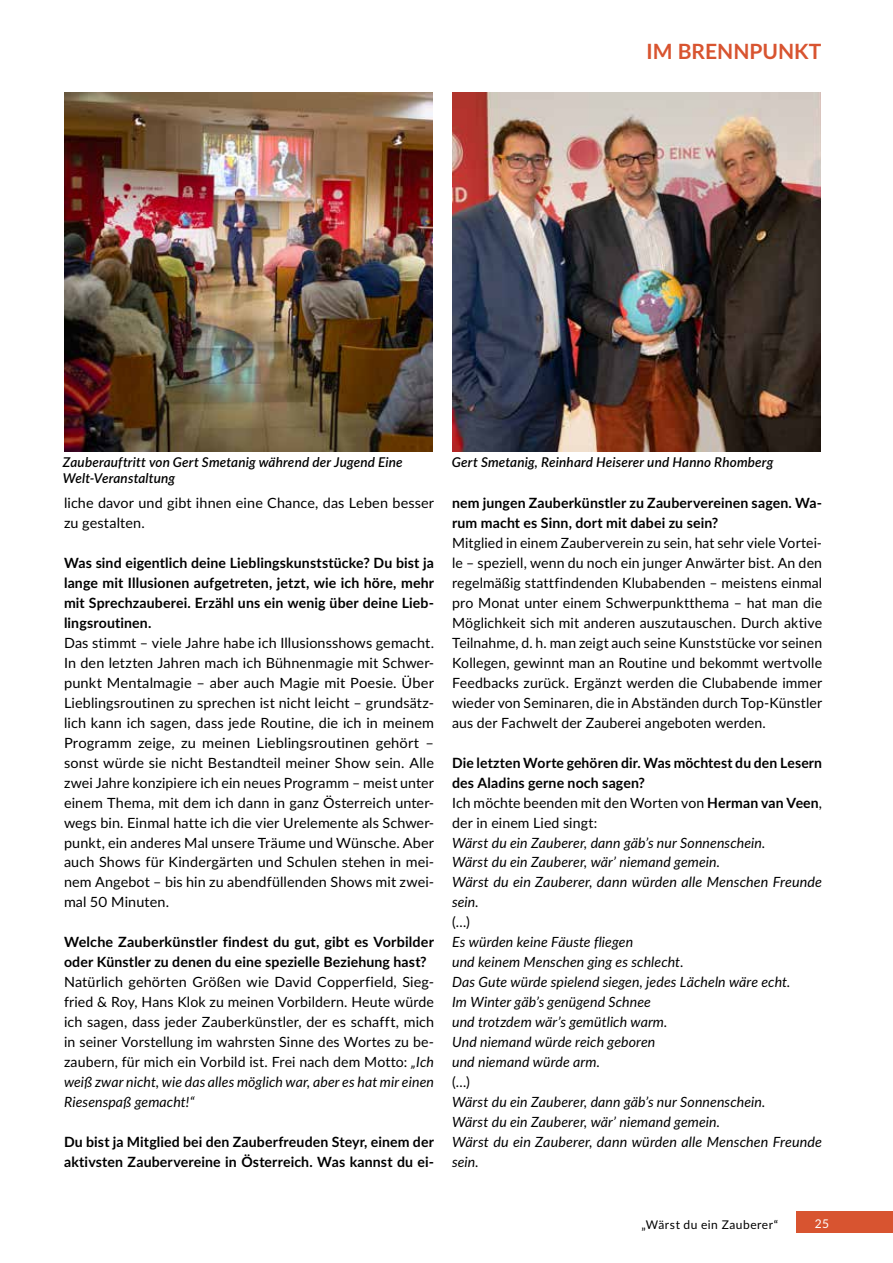
<style>
.page{position:relative;width:893px;height:1263px;background:#fff}
.page>*{position:absolute;margin:0;border:0;box-sizing:border-box;transform-origin:0 0}
.t1{font:700 21px "Lato";color:#d85430}
.t2{font:14.1px/20px "Lato";letter-spacing:.01em;color:#000;text-align:justify}
.t3{font:700 14.1px/20px "Lato";letter-spacing:.01em;color:#000}
.t4{font:italic 14.1px/20px "Lato";letter-spacing:.01em;color:#000}
.t5{font:italic 600 13.5px/16.2px "Lato";letter-spacing:.01em;color:#000}
.t6{font:12px "Lato";letter-spacing:.04em;color:#000}
.t7{font:12px "Lato";color:#fff}
.s1{font-style:italic}
.s2{font-weight:400}
</style>
<div class="page">
<div style="left:796px;top:1212px;width:97px;height:21px;background:#d85430"></div>
<img style="left:452px;top:93px;width:369px;height:358px">
<img style="left:64px;top:93px;width:369px;height:358px">
<h1 class="t1" style="left:647px;top:36px;width:176px">IM BRENNPUNKT</h1>
<p class="t5" style="left:63px;top:453px;width:341px">Zauberauftritt von Gert Smetanig während der Jugend Eine<br>Welt-Veranstaltung</p>
<p class="t5" style="left:452px;top:453px;width:323px">Gert Smetanig, Reinhard Heiserer und Hanno Rhomberg</p>
<p class="t2" style="left:64px;top:493px;width:372px">liche davor und gibt ihnen eine Chance, das Leben besser zu gestalten.</p>
<p class="t3" style="left:64px;top:552px;width:372px;text-align:justify">Was sind eigentlich deine Lieblingskunststücke? Du bist ja lange mit Illusionen aufgetreten, jetzt, wie ich höre, mehr mit Sprechzauberei. Erzähl uns ein wenig über deine Lieb&shy;lingsroutinen.</p>
<p class="t2" style="left:64px;top:632px;width:372px">Das stimmt – viele Jahre habe ich Illusionsshows gemacht.<br>In den letzten Jahren mach ich Bühnenmagie mit Schwer&shy;punkt Mentalmagie – aber auch Magie mit Poesie. Über Lieblingsroutinen zu sprechen ist nicht leicht – grundsätz&shy;lich kann ich sagen, dass jede Routine, die ich in meinem Programm zeige, zu meinen Lieblingsroutinen gehört – sonst würde sie nicht Bestandteil meiner Show sein. Alle zwei Jahre konzipiere ich ein neues Programm – meist unter einem Thema, mit dem ich dann in ganz Österreich unter&shy;wegs bin. Einmal hatte ich die vier Urelemente als Schwer&shy;punkt, ein anderes Mal unsere Träume und Wünsche. Aber auch Shows für Kindergärten und Schulen stehen in mei&shy;nem Angebot – bis hin zu abendfüllenden Shows mit zwei&shy;mal 50 Minuten.</p>
<p class="t3" style="left:64px;top:931px;width:372px">Welche Zauberkünstler findest du gut, gibt es Vorbilder oder Künstler zu denen du eine spezielle Beziehung hast?</p>
<p class="t2" style="left:64px;top:971px;width:372px">Natürlich gehörten Größen wie David Copperfield, Sieg&shy;fried &amp; Roy, Hans Klok zu meinen Vorbildern. Heute würde ich sagen, dass jeder Zauberkünstler, der es schafft, mich in seiner Vorstellung im wahrsten Sinne des Wortes zu be&shy;zaubern, für mich ein Vorbild ist. Frei nach dem Motto: <span class="s1">„Ich weiß zwar nicht, wie das alles möglich war, aber es hat mir einen Riesenspaß gemacht!“</span></p>
<p class="t3" style="left:64px;top:1131px;width:372px">Du bist ja Mitglied bei den Zauberfreuden Steyr, einem der aktivsten Zaubervereine in Österreich. Was kannst du ei-</p>
<p class="t3" style="left:452px;top:493px;width:372px">nem jungen Zauberkünstler zu Zaubervereinen sagen. Wa&shy;rum macht es Sinn, dort mit dabei zu sein?</p>
<p class="t2" style="left:452px;top:532px;width:372px">Mitglied in einem Zauberverein zu sein, hat sehr viele Vortei&shy;le – speziell, wenn du noch ein junger Anwärter bist. An den regelmäßig stattfindenden Klubabenden – meistens einmal pro Monat unter einem Schwerpunktthema – hat man die Möglichkeit sich mit anderen auszutauschen. Durch aktive Teilnahme, d. h. man zeigt auch seine Kunststücke vor seinen Kollegen, gewinnt man an Routine und bekommt wertvolle Feedbacks zurück. Ergänzt werden die Clubabende immer wieder von Seminaren, die in Abständen durch Top-Künstler aus der Fachwelt der Zauberei angeboten werden.</p>
<p class="t3" style="left:452px;top:752px;width:372px">Die letzten Worte gehören dir. Was möchtest du den Lesern des Aladins gerne noch sagen?<br><span class="s2">Ich möchte beenden mit den Worten von</span> Herman van Veen<span class="s2">, der in einem Lied singt:</span></p>
<p class="t4" style="left:452px;top:832px;width:371px">Wärst du ein Zauberer, dann gäb’s nur Sonnenschein.<br>Wärst du ein Zauberer, wär’ niemand gemein.<br>Wärst du ein Zauberer, dann würden alle Menschen Freunde sein.</p>
<p class="t2" style="left:452px;top:912px;width:19px">(…)</p>
<p class="t4" style="left:452px;top:932px;width:340px">Es würden keine Fäuste fliegen<br>und keinem Menschen ging es schlecht.<br>Das Gute würde spielend siegen, jedes Lächeln wäre echt.<br>Im Winter gäb’s genügend Schnee<br>und trotzdem wär’s gemütlich warm.<br>Und niemand würde reich geboren<br>und niemand würde arm.</p>
<p class="t2" style="left:452px;top:1071px;width:19px">(…)</p>
<p class="t4" style="left:452px;top:1091px;width:371px">Wärst du ein Zauberer, dann gäb’s nur Sonnenschein.<br>Wärst du ein Zauberer, wär’ niemand gemein.<br>Wärst du ein Zauberer, dann würden alle Menschen Freunde sein.</p>
<p class="t6" style="left:641px;top:1215px;width:138px">„Wärst du ein Zauberer“</p>
<p class="t7" style="left:815px;top:1215px;width:16px">25</p>
</div>
